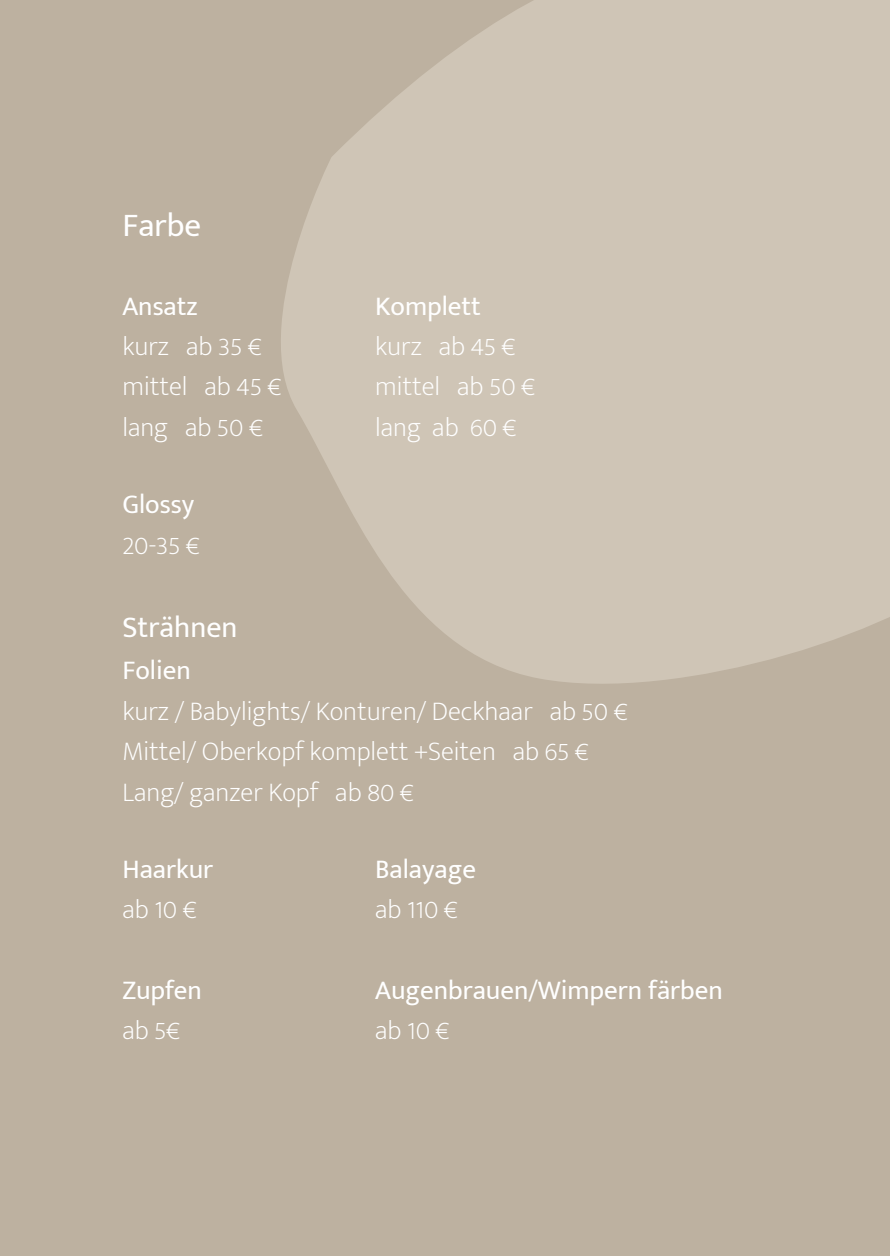
<style>
.page{position:relative;width:892px;height:1258px;background:#fff}
.page>*{position:absolute;margin:0;border:0;box-sizing:border-box;transform-origin:0 0}
.t1{font:33px "Mukta Mahee";color:#fff}
.t2{font:30px "Mukta Mahee";color:#fff}
.t3{font:200 27px "Mukta Mahee";color:#fff}
.t4{font:27px "Mukta Mahee";color:#fff}
</style>
<div class="page">
<div style="left:0;top:0;width:889px;height:1255px;background:#bdb1a0"></div>
<svg style="left:281px;top:0;width:608px;height:684px;background:#ccc2b2"></svg>
<p class="t1" style="left:122px;top:205px;width:80px">Farbe</p>
<p class="t4" style="left:122px;top:289px;width:77px">Ansatz</p>
<p class="t3" style="left:122px;top:330px;width:141px">kurz ab 35 €</p>
<p class="t3" style="left:122px;top:370px;width:160px">mittel ab 45 €</p>
<p class="t3" style="left:122px;top:411px;width:142px">lang ab 50 €</p>
<p class="t4" style="left:122px;top:488px;width:73px">Glossy</p>
<p class="t3" style="left:122px;top:528px;width:79px">20-35 €</p>
<p class="t4" style="left:375px;top:289px;width:107px">Komplett</p>
<p class="t3" style="left:375px;top:330px;width:142px">kurz ab 45 €</p>
<p class="t3" style="left:375px;top:370px;width:161px">mittel ab 50 €</p>
<p class="t3" style="left:375px;top:411px;width:143px">lang ab 60 €</p>
<p class="t2" style="left:122px;top:609px;width:116px">Strähnen</p>
<p class="t4" style="left:122px;top:654px;width:70px">Folien</p>
<p class="t3" style="left:122px;top:695px;width:506px">kurz / Babylights/ Konturen/ Deckhaar ab 50 €</p>
<p class="t3" style="left:122px;top:735px;width:468px">Mittel/ Oberkopf komplett +Seiten ab 65 €</p>
<p class="t3" style="left:122px;top:775px;width:293px">Lang/ ganzer Kopf ab 80 €</p>
<p class="t4" style="left:122px;top:852px;width:92px">Haarkur</p>
<p class="t3" style="left:122px;top:893px;width:76px">ab10€</p>
<p class="t4" style="left:122px;top:974px;width:81px">Zupfen</p>
<p class="t3" style="left:122px;top:1014px;width:59px">ab 5€</p>
<p class="t4" style="left:375px;top:852px;width:102px">Balayage</p>
<p class="t3" style="left:375px;top:893px;width:84px">ab 110 €</p>
<p class="t4" style="left:375px;top:974px;width:349px">Augenbrauen/Wimpern färben</p>
<p class="t3" style="left:375px;top:1014px;width:76px">ab10€</p>
</div>
